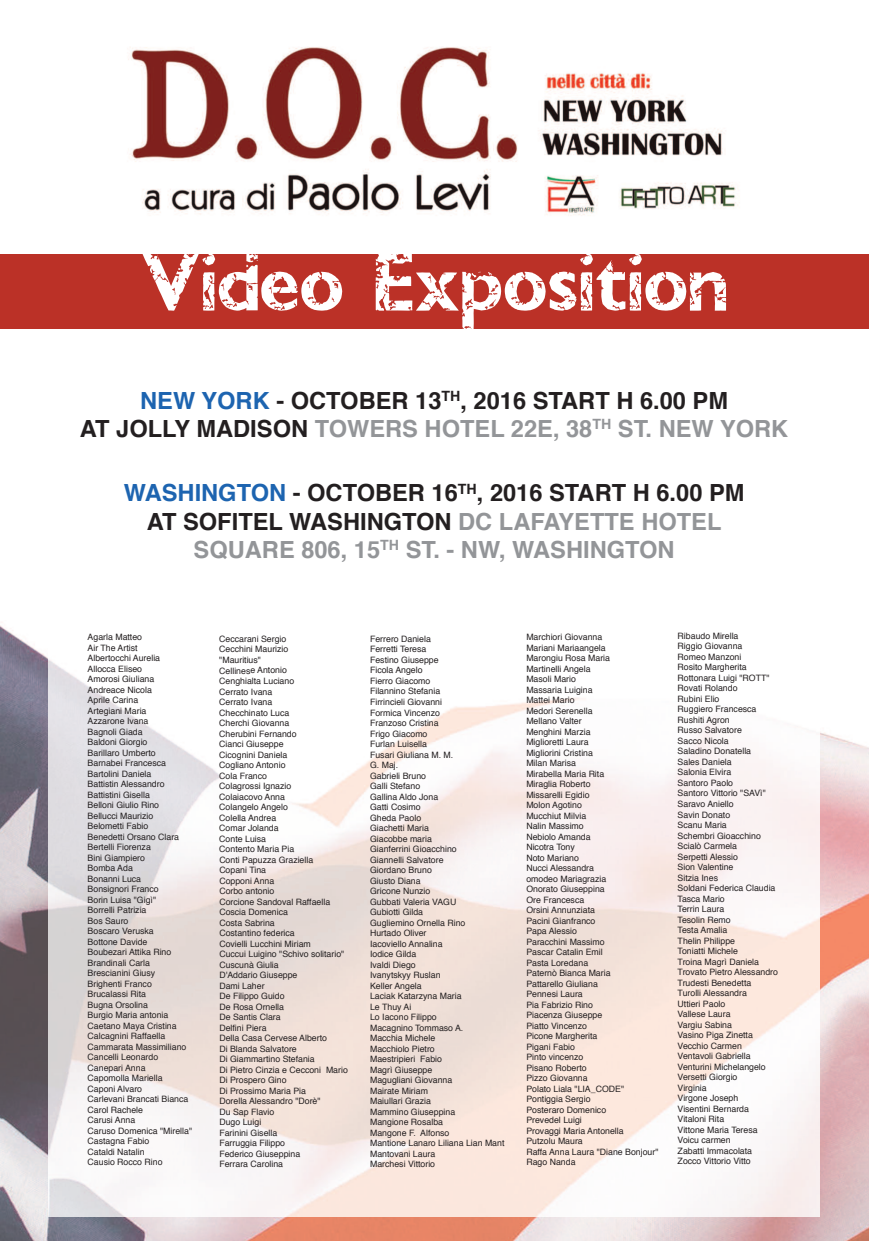
<style>
.page{position:relative;width:869px;height:1241px;background:#fff}
.page>*{position:absolute;margin:0;border:0;box-sizing:border-box;transform-origin:0 0}
.t1{font:105px "Dirty Bandit";color:#fff}
.t2{font:700 23.62px/28.3px "Helvetica";color:#231f20;text-align:center}
.t3{font:8.75px/10.5px "Helvetica";color:#231f20}
.s1{color:#1d64b0}
.s2{color:#939598}
</style>
<div class="page">
<img style="left:0;top:625px;width:868px;height:615px">
<img style="left:128px;top:47px;width:612px;height:169px">
<div style="left:0;top:254px;width:868px;height:75px;background:#bb3127"></div>
<img style="left:49px;top:625px;width:770px;height:590px">
<h1 class="t1" style="left:141px;top:229px;width:588px">Video Exposition</h1>
<h2 class="t2" style="left:80px;top:388px;width:709px"><span class="s1">NEW YORK</span> - OCTOBER 13<sup>TH</sup>, 2016 START H 6.00 PM<br>AT JOLLY MADISON <span class="s2">TOWERS HOTEL 22E, 38</span><sup>TH</sup> <span class="s2">ST. NEW YORK</span></h2>
<h2 class="t2" style="left:124px;top:480px;width:622px"><span class="s1">WASHINGTON</span> - OCTOBER 16<sup>TH</sup>, 2016 START H 6.00 PM<br>AT SOFITEL WASHINGTON <span class="s2">DC LAFAYETTE HOTEL<br>SQUARE 806, 15</span><sup>TH</sup> <span class="s2">ST. - NW, WASHINGTON</span></h2>
<p class="t3" style="left:88px;top:632px;width:106px">Agarla Matteo<br>Air The Artist<br>Albertocchi Aurelia<br>Allocca Eliseo<br>Amorosi Giuliana<br>Andreace Nicola<br>Aprile Carina<br>Artegiani Maria<br>Azzarone Ivana<br>Bagnoli Giada<br>Baldoni Giorgio<br>Barillaro Umberto<br>Barnabei Francesca<br>Bartolini Daniela<br>Battistin Alessandro<br>Battistini Gisella<br>Belloni Giulio Rino<br>Bellucci Maurizio<br>Belometti Fabio<br>Benedetti Orsano Clara<br>Bertelli Fiorenza<br>Bini Giampiero<br>Bomba Ada<br>Bonanni Luca<br>Bonsignori Franco<br>Borin Luisa "Gigì"<br>Borrelli Patrizia<br>Bos Sauro<br>Boscaro Veruska<br>Bottone Davide<br>Boubezari Attika Rino<br>Brandinali Carla<br>Brescianini Giusy<br>Brighenti Franco<br>Brucalassi Rita<br>Bugna Orsolina<br>Burgio Maria antonia<br>Caetano Maya Cristina<br>Calcagnini Raffaella<br>Cammarata Massimiliano<br>Cancelli Leonardo<br>Canepari Anna<br>Capomolla Mariella<br>Caponi Alvaro<br>Carlevani Brancati Bianca<br>Carol Rachele<br>Carusi Anna<br>Caruso Domenica "Mirella"<br>Castagna Fabio<br>Cataldi Natalin<br>Causio Rocco Rino</p>
<p class="t3" style="left:219px;top:634px;width:130px">Ceccarani Sergio<br>Cecchini Maurizio<br>"Mauritius"<br>Cellinese Antonio<br>Cenghialta Luciano<br>Cerrato Ivana<br>Cerrato Ivana<br>Checchinato Luca<br>Cherchi Giovanna<br>Cherubini Fernando<br>Cianci Giuseppe<br>Cicognini Daniela<br>Cogliano Antonio<br>Cola Franco<br>Colagrossi Ignazio<br>Colaiacovo Anna<br>Colangelo Angelo<br>Colella Andrea<br>Comar Jolanda<br>Conte Luisa<br>Contento Maria Pia<br>Conti Papuzza Graziella<br>Copani Tina<br>Copponi Anna<br>Corbo antonio<br>Corcione Sandoval Raffaella<br>Coscia Domenica<br>Costa Sabrina<br>Costantino federica<br>Covielli Lucchini Miriam<br>Cuccui Luigino "Schivo solitario"<br>Cuscunà Giulia<br>D'Addario Giuseppe<br>Dami Laher<br>De Filippo Guido<br>De Rosa Ornella<br>De Santis Clara<br>Delfini Piera<br>Della Casa Cervese Alberto<br>Di Blanda Salvatore<br>Di Giammartino Stefania<br>Di Pietro Cinzia e Cecconi Mario<br>Di Prospero Gino<br>Di Prossimo Maria Pia<br>Dorella Alessandro "Dorè"<br>Du Sap Flavio<br>Dugo Luigi<br>Farinini Gisella<br>Farruggia Filippo<br>Federico Giuseppina<br>Ferrara Carolina</p>
<p class="t3" style="left:370px;top:634px;width:136px">Ferrero Daniela<br>Ferretti Teresa<br>Festino Giuseppe<br>Ficola Angelo<br>Fierro Giacomo<br>Filannino Stefania<br>Firrincieli Giovanni<br>Formica Vincenzo<br>Franzoso Cristina<br>Frigo Giacomo<br>Furlan Luisella<br>Fusari Giuliana M. M.<br>G. Maj.<br>Gabrieli Bruno<br>Galli Stefano<br>Gallina Aldo Jona<br>Gatti Cosimo<br>Gheda Paolo<br>Giachetti Maria<br>Giacobbe maria<br>Gianferrini Gioacchino<br>Giannelli Salvatore<br>Giordano Bruno<br>Giusto Diana<br>Gricone Nunzio<br>Gubbati Valeria VAGU<br>Gubiotti Gilda<br>Gugliemino Ornella Rino<br>Hurtado Oliver<br>Iacoviello Annalina<br>Iodice Gilda<br>Ivaldi Diego<br>Ivanytskyy Ruslan<br>Keller Angela<br>Laciak Katarzyna Maria<br>Le Thuy Ai<br>Lo Iacono Filippo<br>Macagnino Tommaso A.<br>Macchia Michele<br>Macchiolo Pietro<br>Maestripieri Fabio<br>Magrì Giuseppe<br>Magugliani Giovanna<br>Mairate Miriam<br>Maiullari Grazia<br>Mammino Giuseppina<br>Mangione Rosalba<br>Mangone F. Alfonso<br>Mantione Lanaro Liliana Lian Mant<br>Mantovani Laura<br>Marchesi Vittorio</p>
<p class="t3" style="left:526px;top:632px;width:134px">Marchiori Giovanna<br>Mariani Mariaangela<br>Marongiu Rosa Maria<br>Martinelli Angela<br>Masoli Mario<br>Massaria Luigina<br>Mattei Mario<br>Medori Serenella<br>Mellano Valter<br>Menghini Marzia<br>Miglioretti Laura<br>Migliorini Cristina<br>Milan Marisa<br>Mirabella Maria Rita<br>Miraglia Roberto<br>Missarelli Egidio<br>Molon Agotino<br>Mucchiut Milvia<br>Nalin Massimo<br>Nebiolo Amanda<br>Nicotra Tony<br>Noto Mariano<br>Nucci Alessandra<br>omodeo Mariagrazia<br>Onorato Giuseppina<br>Ore Francesca<br>Orsini Annunziata<br>Pacini Gianfranco<br>Papa Alessio<br>Paracchini Massimo<br>Pascar Catalin Emil<br>Pasta Loredana<br>Paternò Bianca Maria<br>Pattarello Giuliana<br>Pennesi Laura<br>Pia Fabrizio Rino<br>Piacenza Giuseppe<br>Piatto Vincenzo<br>Picone Margherita<br>Pigani Fabio<br>Pinto vincenzo<br>Pisano Roberto<br>Pizzo Giovanna<br>Polato Liala "LIA_CODE"<br>Pontiggia Sergio<br>Posteraro Domenico<br>Prevedel Luigi<br>Provaggi Maria Antonella<br>Putzolu Maura<br>Raffa Anna Laura "Diane Bonjour"<br>Rago Nanda</p>
<p class="t3" style="left:677px;top:631px;width:102px">Ribaudo Mirella<br>Riggio Giovanna<br>Romeo Manzoni<br>Rosito Margherita<br>Rottonara Luigi "ROTT"<br>Rovati Rolando<br>Rubini Elio<br>Ruggiero Francesca<br>Rushiti Agron<br>Russo Salvatore<br>Sacco Nicola<br>Saladino Donatella<br>Sales Daniela<br>Salonia Elvira<br>Santoro Paolo<br>Santoro Vittorio "SAVì"<br>Saravo Aniello<br>Savin Donato<br>Scanu Maria<br>Schembri Gioacchino<br>Scialò Carmela<br>Serpetti Alessio<br>Sion Valentine<br>Sitzia Ines<br>Soldani Federica Claudia<br>Tasca Mario<br>Terrin Laura<br>Tesolin Remo<br>Testa Amalia<br>Thelin Philippe<br>Toniatti Michele<br>Troina Magrì Daniela<br>Trovato Pietro Alessandro<br>Trudesti Benedetta<br>Turolli Alessandra<br>Uttieri Paolo<br>Vallese Laura<br>Vargiu Sabina<br>Vasino Piga Zinetta<br>Vecchio Carmen<br>Ventavoli Gabriella<br>Venturini Michelangelo<br>Versetti Giorgio<br>Virginia<br>Virgone Joseph<br>Visentini Bernarda<br>Vitaloni Rita<br>Vittone Maria Teresa<br>Voicu carmen<br>Zabatti Immacolata<br>Zocco Vittorio Vitto</p>
</div>
